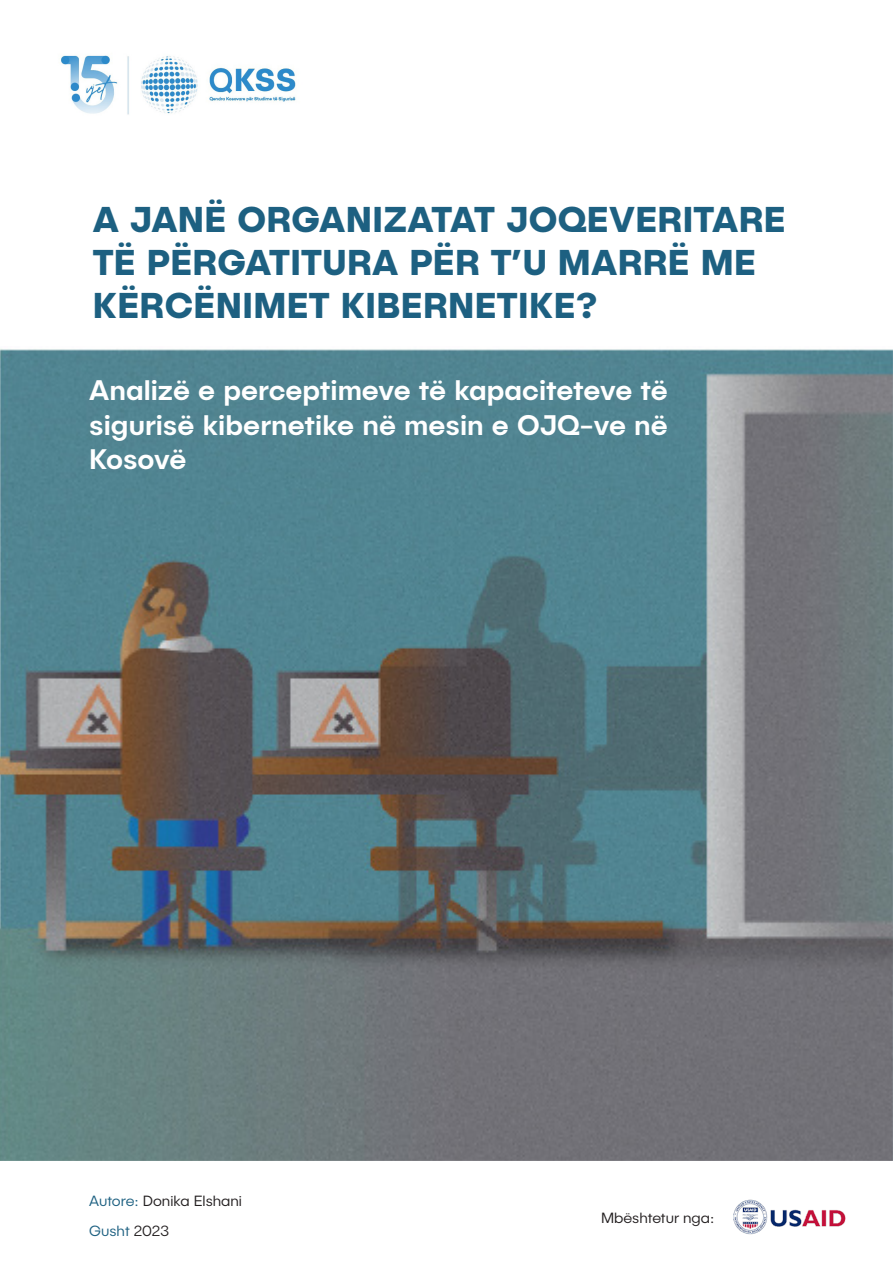
<style>
.page{position:relative;width:893px;height:1263px;background:#fff}
.page>*{position:absolute;margin:0;border:0;box-sizing:border-box;transform-origin:0 0}
.t1{font:700 36px/43.2px "Publica Sans";letter-spacing:.01em;color:#1d6081}
.t2{font:500 28.5px/34.2px "Publica Sans";color:#fff;text-align:justify}
.t3{font:300 15px "Publica Sans";color:#231f20}
.t4{font:300 15px "Publica Sans";color:#1d6081}
.s1{color:#1d6081}
.s2{color:#231f20}
</style>
<div class="page">
<img style="left:61px;top:55px;width:235px;height:60px">
<img style="left:0;top:349px;width:893px;height:812px">
<img style="left:733px;top:1199px;width:113px;height:36px">
<p class="t1" style="left:93px;top:196px;width:694px">A JANË ORGANIZATAT JOQEVERITARE<br>TË PËRGATITURA PËR T’U MARRË ME<br>KËRCËNIMET KIBERNETIKE?</p>
<p class="t2" style="left:89px;top:372px;width:580px">Analizë e perceptimeve të kapaciteteve të sigurisë kibernetike në mesin e OJQ-ve në Kosovë</p>
<p class="t3" style="left:89px;top:1191px;width:154px"><span class="s1">Autore:</span> Donika Elshani</p>
<p class="t4" style="left:89px;top:1222px;width:81px">Gusht <span class="s2">2023</span></p>
<p class="t3" style="left:601px;top:1208px;width:115px">Mbështetur nga:</p>
</div>
